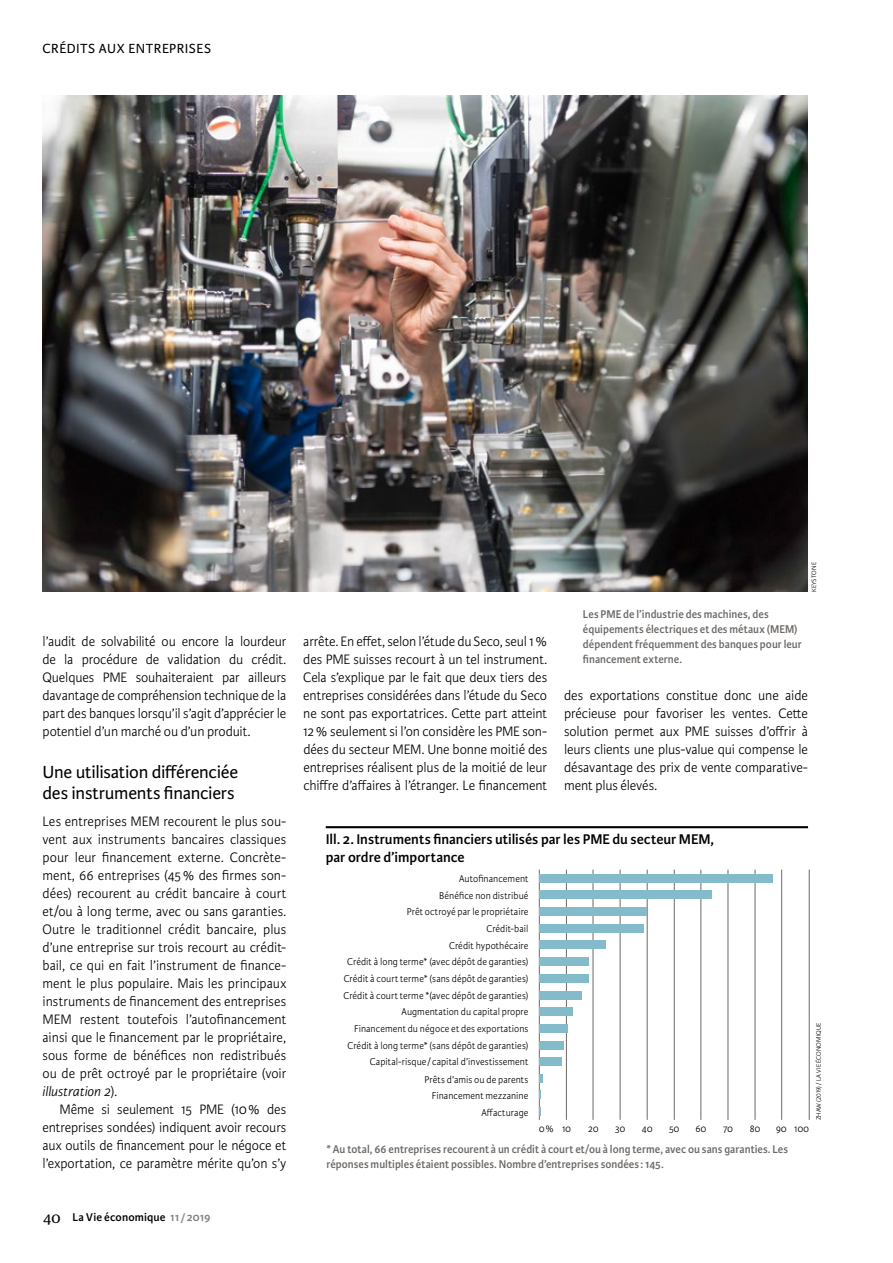
<style>
.page{position:relative;width:893px;height:1263px;background:#fff}
.page>*{position:absolute;margin:0;border:0;box-sizing:border-box;transform-origin:0 0}
.t1{font:18.75px/21px "Karmina Sans";letter-spacing:-.015em;color:#000}
.t2{font:600 15px/18px "Karmina Sans";color:#000}
.t3{font:300 14.55px/18px "Karmina Sans";letter-spacing:-.005em;color:#000;text-align:justify;scale:.96 1}
.t4{font:14.1px "Karmina Sans";letter-spacing:.035em;color:#000}
.t5{font:600 12px/15px "Karmina Sans";letter-spacing:.005em;color:#6d6966;scale:.95 1}
.t6{font:600 12px "Karmina Sans";letter-spacing:.01em;color:#000}
.t7{font:300 10.5px "Karmina Sans";letter-spacing:.01em;color:#000;scale:.95 1}
.t8{font:300 6.75px "Karmina Sans";letter-spacing:.005em;color:#000}
.s1{font-style:italic}
.s2{font-family:"Karmina";font-weight:400;font-size:16.5px}
.s3{color:#817e7b}
</style>
<div class="page">
<hr style="left:326px;top:826px;width:482px;height:2px;background:#000">
<img style="left:43px;top:96px;width:765px;height:496px">
<hr style="left:539px;top:870px;width:1px;height:250px;background:#6d6966">
<hr style="left:566px;top:870px;width:1px;height:250px;background:#6d6966">
<hr style="left:593px;top:870px;width:1px;height:250px;background:#6d6966">
<hr style="left:620px;top:870px;width:1px;height:250px;background:#6d6966">
<hr style="left:647px;top:870px;width:1px;height:250px;background:#6d6966">
<hr style="left:674px;top:870px;width:1px;height:250px;background:#6d6966">
<hr style="left:701px;top:870px;width:1px;height:250px;background:#6d6966">
<hr style="left:728px;top:870px;width:1px;height:250px;background:#6d6966">
<hr style="left:755px;top:870px;width:1px;height:250px;background:#6d6966">
<hr style="left:781px;top:870px;width:1px;height:250px;background:#6d6966">
<hr style="left:809px;top:870px;width:1px;height:250px;background:#6d6966">
<div style="left:539px;top:874px;width:234px;height:8px;background:#83bbca"></div>
<div style="left:539px;top:890px;width:173px;height:9px;background:#83bbca"></div>
<div style="left:539px;top:907px;width:108px;height:9px;background:#83bbca"></div>
<div style="left:539px;top:924px;width:104px;height:8px;background:#83bbca"></div>
<div style="left:539px;top:941px;width:67px;height:8px;background:#83bbca"></div>
<div style="left:539px;top:957px;width:50px;height:9px;background:#83bbca"></div>
<div style="left:539px;top:974px;width:50px;height:8px;background:#83bbca"></div>
<div style="left:539px;top:991px;width:43px;height:8px;background:#83bbca"></div>
<div style="left:539px;top:1008px;width:34px;height:8px;background:#83bbca"></div>
<div style="left:539px;top:1024px;width:28px;height:9px;background:#83bbca"></div>
<div style="left:539px;top:1041px;width:25px;height:8px;background:#83bbca"></div>
<div style="left:539px;top:1057px;width:23px;height:8px;background:#83bbca"></div>
<svg style="left:539px;top:1074px;width:4px;height:8px"></svg>
<svg style="left:539px;top:1090px;width:2px;height:9px"></svg>
<svg style="left:539px;top:1107px;width:2px;height:9px"></svg>
<p class="t4" style="left:43px;top:41px;width:170px">CRÉDITS AUX ENTREPRISES</p>
<p class="t3" style="left:43px;top:633px;width:255px">l’audit de solvabilité ou encore la lourdeur de la procédure de validation du crédit.<br>Quelques PME souhaiteraient par ailleurs davantage de compréhension technique de la part des banques lorsqu’il s’agit d’apprécier le potentiel d’un marché ou d’un produit.</p>
<p class="t1" style="left:43px;top:762px;width:197px">Une utilisation différenciée des instruments financiers</p>
<p class="t3" style="left:43px;top:813px;width:255px">Les entreprises MEM recourent le plus sou&shy;vent aux instruments bancaires classiques pour leur financement externe. Concrète&shy;ment, 66 entreprises (45% des firmes son&shy;dées) recourent au crédit bancaire à court et/ou à long terme, avec ou sans garanties.<br>Outre le traditionnel crédit bancaire, plus d’une entreprise sur trois recourt au crédit&shy;bail, ce qui en fait l’instrument de finance&shy;ment le plus populaire. Mais les principaux instruments de financement des entreprises MEM restent toutefois l’autofinancement ainsi que le financement par le propriétaire, sous forme de bénéfices non redistribués ou de prêt octroyé par le propriétaire (voir <span class="s1">illustration 2</span>).</p>
<p class="t3" style="left:43px;top:1101px;width:255px;text-indent:17px">Même si seulement 15 PME (10% des entreprises sondées) indiquent avoir recours aux outils de financement pour le négoce et l’exportation, ce paramètre mérite qu’on s’y</p>
<p class="t6" style="left:43px;top:1210px;width:169px"><span class="s2">40</span> La Vie économique <span class="s3">11/2019</span></p>
<p class="t3" style="left:303px;top:633px;width:255px">arrête. En effet, selon l’étude du Seco, seul 1% des PME suisses recourt à un tel instrument.<br>Cela s’explique par le fait que deux tiers des entreprises considérées dans l’étude du Seco ne sont pas exportatrices. Cette part atteint 12% seulement si l’on considère les PME son&shy;dées du secteur MEM. Une bonne moitié des entreprises réalisent plus de la moitié de leur chiffre d’affaires à l’étranger. Le financement</p>
<p class="t5" style="left:583px;top:606px;width:232px">Les PME de l’industrie des machines, des équipements électriques et des métaux (MEM) dépendent fréquemment des banques pour leur financement externe.</p>
<p class="t8" style="left:810px;top:592px;width:31px;rotate:-90deg">KEYSTONE</p>
<p class="t3" style="left:564px;top:687px;width:255px">des exportations constitue donc une aide précieuse pour favoriser les ventes. Cette solution permet aux PME suisses d’offrir à leurs clients une plus-value qui compense le désavantage des prix de vente comparative&shy;ment plus élevés.</p>
<p class="t2" style="left:326px;top:830px;width:390px">Ill. 2. Instruments financiers utilisés par les PME du secteur MEM, par ordre d’importance</p>
<p class="t7" style="left:459px;top:873px;width:74px">Autofinancement</p>
<p class="t7" style="left:439px;top:889px;width:95px">Bénéfice non distribué</p>
<p class="t7" style="left:407px;top:906px;width:130px">Prêt octroyé par le propriétaire</p>
<p class="t7" style="left:486px;top:923px;width:46px">Crédit-bail</p>
<p class="t7" style="left:449px;top:939px;width:85px">Crédit hypothécaire</p>
<p class="t7" style="left:347px;top:956px;width:192px">Crédit à long terme* (avec dépôt de garanties)</p>
<p class="t7" style="left:344px;top:973px;width:196px">Crédit à court terme* (sans dépôt de garanties)</p>
<p class="t7" style="left:343px;top:989px;width:196px">Crédit à court terme *(avec dépôt de garanties)</p>
<p class="t7" style="left:402px;top:1006px;width:135px">Augmentation du capital propre</p>
<p class="t7" style="left:354px;top:1023px;width:185px">Financement du négoce et des exportations</p>
<p class="t7" style="left:348px;top:1039px;width:192px">Crédit à long terme* (sans dépôt de garanties)</p>
<p class="t7" style="left:370px;top:1056px;width:168px">Capital-risque/capital d’investissement</p>
<p class="t7" style="left:425px;top:1073px;width:111px">Prêts d’amis ou de parents</p>
<p class="t7" style="left:432px;top:1090px;width:103px">Financement mezzanine</p>
<p class="t7" style="left:481px;top:1107px;width:51px">Affacturage</p>
<p class="t8" style="left:815px;top:1120px;width:99px;rotate:-90deg">ZHAW (2019) / LA VIE ÉCONOMIQUE</p>
<p class="t7" style="left:539px;top:1123px;width:35px">0% 10</p>
<p class="t7" style="left:588px;top:1123px;width:12px">20</p>
<p class="t7" style="left:615px;top:1123px;width:12px">30</p>
<p class="t7" style="left:642px;top:1123px;width:13px">40</p>
<p class="t7" style="left:669px;top:1123px;width:12px">50</p>
<p class="t7" style="left:696px;top:1123px;width:13px">60</p>
<p class="t7" style="left:723px;top:1123px;width:12px">70</p>
<p class="t7" style="left:750px;top:1123px;width:12px">80</p>
<p class="t7" style="left:776px;top:1123px;width:36px">90 100</p>
<p class="t5" style="left:326px;top:1142px;width:488px">* Au total, 66 entreprises recourent à un crédit à court et/ou à long terme, avec ou sans garanties. Les réponses multiples étaient possibles. Nombre d’entreprises sondées: 145.</p>
</div>
